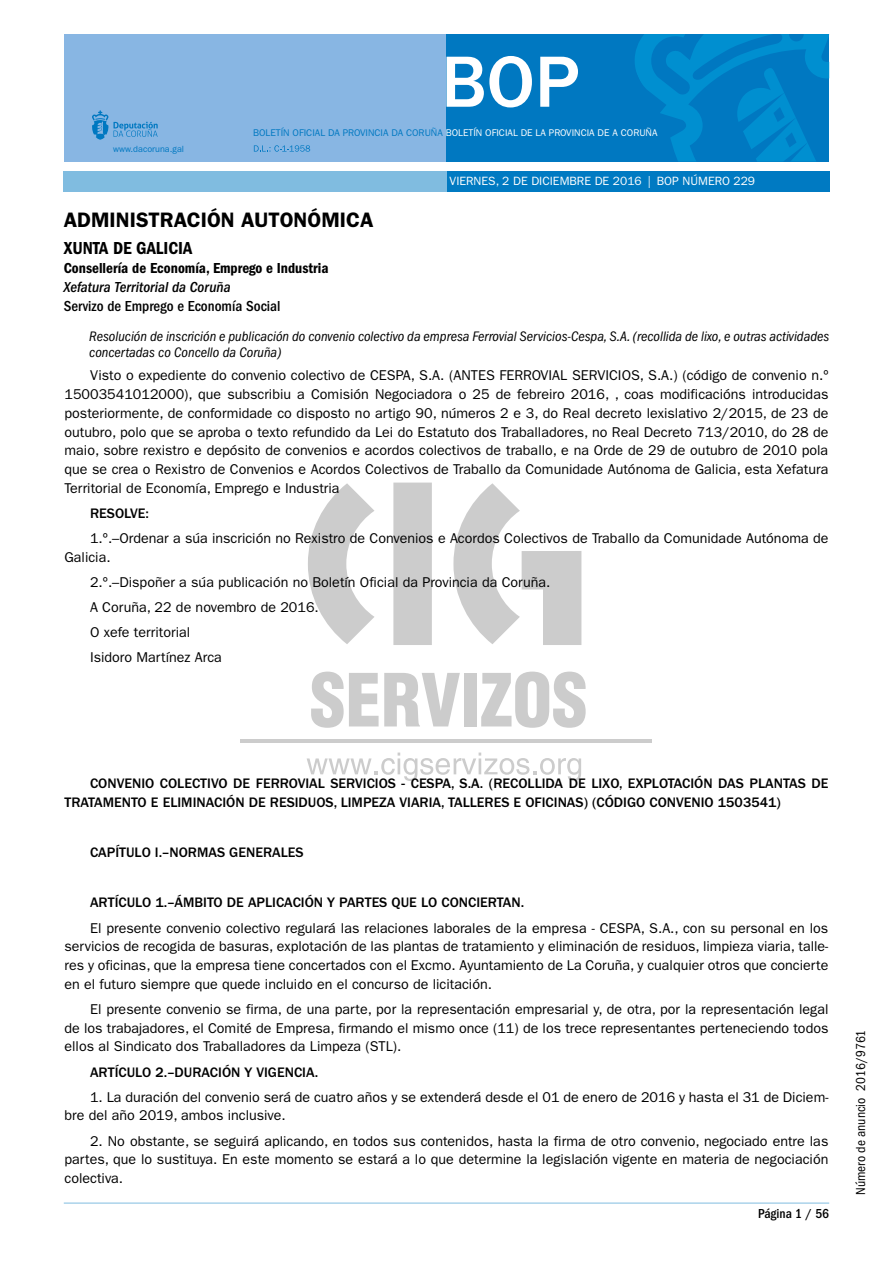
<style>
.page{position:relative;width:893px;height:1263px;background:#fff}
.page>*{position:absolute;margin:0;border:0;box-sizing:border-box;transform-origin:0 0}
.t1{font:500 75px "ITC Franklin Gothic Std";color:#fff}
.t2{font:600 21px "ITC Franklin Gothic Std";color:#000}
.t3{font:18px "ITC Franklin Gothic Std Dm Cd";color:#000}
.t4{font:15px "ITC Franklin Gothic Std Dm Cd";color:#000}
.t5{font:500 condensed 15px "ITC Franklin Gothic Std";color:#000}
.t6{font:italic 500 condensed 15px "ITC Franklin Gothic Std";color:#000}
.t7{font:14.25px/18.8px "ITC Franklin Gothic Std";color:#000;text-align:justify}
.t8{font:500 14.25px/18.8px "ITC Franklin Gothic Std";color:#000}
.t9{font:italic condensed 14.25px/16.5px "ITC Franklin Gothic Std";color:#000}
.t10{font:condensed 13.5px "ITC Franklin Gothic Std";color:#000}
.t11{font:500 condensed 13.5px "ITC Franklin Gothic Std";color:#000}
.t12{font:12px "ITC Franklin Gothic Std";color:#fff}
.t13{font:9.75px "ITC Franklin Gothic Std";color:#fff}
.t14{font:9px "ITC Franklin Gothic Std";color:#0078c1}
.s1{color:#0078c1}
</style>
<div class="page">
<svg style="left:308px;top:483px;width:273px;height:162px"></svg>
<hr style="left:240px;top:739px;width:411px;height:3px;background:#ccc">
<svg style="left:307px;top:752px;width:274px;height:29px"></svg>
<svg style="left:311px;top:672px;width:149px;height:56px"></svg>
<div style="left:464px;top:673px;width:13px;height:53px;background:#ccc"></div>
<svg style="left:481px;top:672px;width:105px;height:56px"></svg>
<div style="left:64px;top:34px;width:382px;height:128px;background:#88b6e3"></div>
<div style="left:446px;top:34px;width:383px;height:128px;background:#0078c1"></div>
<svg style="left:254px;top:145px;width:56px;height:7px"></svg>
<svg style="left:92px;top:110px;width:66px;height:30px"></svg>
<svg style="left:635px;top:34px;width:194px;height:128px"></svg>
<div style="left:446px;top:171px;width:383px;height:20px;background:#007ac2"></div>
<div style="left:64px;top:171px;width:383px;height:20px;background:#80bce0"></div>
<hr style="left:64px;top:1203px;width:765px;height:1px;background:#80bce0">
<p class="t14" style="left:113px;top:143px;width:72px">www.dacoruna.gal</p>
<h1 class="t1" style="left:441px;top:40px;width:140px">BOP</h1>
<p class="t13" style="left:253px;top:127px;width:406px"><span class="s1">BOLETÍN OFICIAL DA PROVINCIA DA CORUÑA</span> BOLETÍN OFICIAL DE LA PROVINCIA DE A CORUÑA</p>
<p class="t12" style="left:450px;top:174px;width:307px">VIERNES, 2 DE DICIEMBRE DE 2016 | BOP NÚMERO 229</p>
<h2 class="t2" style="left:64px;top:207px;width:311px">ADMINISTRACIÓN AUTONÓMICA</h2>
<p class="t3" style="left:64px;top:237px;width:130px">Xunta de Galicia</p>
<p class="t4" style="left:64px;top:259px;width:266px">Consellería de Economía, Emprego e Industria</p>
<p class="t6" style="left:64px;top:279px;width:168px">Xefatura Territorial da Coruña</p>
<p class="t5" style="left:64px;top:298px;width:218px">Servizo de Emprego e Economía Social</p>
<p class="t9" style="left:89px;top:328px;width:741px">Resolución de inscrición e publicación do convenio colectivo da empresa Ferrovial Servicios-Cespa, S.A. (recollida de lixo, e outras actividades concertadas co Concello da Coruña)</p>
<p class="t7" style="left:65px;top:366px;width:765px;text-indent:26px">Visto o expediente do convenio colectivo de CESPA, S.A. (ANTES FERROVIAL SERVICIOS, S.A.) (código de convenio n.º 15003541012000), que subscribiu a Comisión Negociadora o 25 de febreiro 2016, , coas modificacións introducidas posteriormente, de conformidade co disposto no artigo 90, números 2 e 3, do Real decreto lexislativo 2/2015, de 23 de outubro, polo que se aproba o texto refundido da Lei do Estatuto dos Traballadores, no Real Decreto 713/2010, do 28 de maio, sobre rexistro e depósito de convenios e acordos colectivos de traballo, e na Orde de 29 de outubro de 2010 pola que se crea o Rexistro de Convenios e Acordos Colectivos de Traballo da Comunidade Autónoma de Galicia, esta Xefatura Territorial de Economía, Emprego e Industria</p>
<p class="t8" style="left:90px;top:504px;width:61px">RESOLVE:</p>
<p class="t7" style="left:65px;top:529px;width:765px;text-indent:26px">1.º.–Ordenar a súa inscrición no Rexistro de Convenios e Acordos Colectivos de Traballo da Comunidade Autónoma de<br>Galicia.</p>
<p class="t7" style="left:90px;top:570px;width:462px;line-height:25px;text-align:left">2.º.–Dispoñer a súa publicación no Boletín Oficial da Provincia da Coruña.<br>A Coruña, 22 de novembro de 2016.<br>O xefe territorial<br>Isidoro Martínez Arca</p>
<p class="t8" style="left:65px;top:774px;width:765px;text-indent:26px">CONVENIO COLECTIVO DE FERROVIAL SERVICIOS - CESPA, S.A. (RECOLLIDA DE LIXO, EXPLOTACIÓN DAS PLANTAS DE<br>TRATAMENTO E ELIMINACIÓN DE RESIDUOS, LIMPEZA VIARIA, TALLERES E OFICINAS) (CÓDIGO CONVENIO 1503541)</p>
<p class="t8" style="left:90px;top:843px;width:215px">CAPÍTULO I.–NORMAS GENERALES</p>
<p class="t8" style="left:90px;top:893px;width:436px">ARTÍCULO 1.–ÁMBITO DE APLICACIÓN Y PARTES QUE LO CONCIERTAN.</p>
<p class="t7" style="left:65px;top:918px;width:765px;text-indent:26px">El presente convenio colectivo regulará las relaciones laborales de la empresa - CESPA, S.A., con su personal en los servicios de recogida de basuras, explotación de las plantas de tratamiento y eliminación de residuos, limpieza viaria, talle&shy;res y oficinas, que la empresa tiene concertados con el Excmo. Ayuntamiento de La Coruña, y cualquier otros que concierte en el futuro siempre que quede incluido en el concurso de licitación.</p>
<p class="t7" style="left:65px;top:1000px;width:765px;text-indent:26px">El presente convenio se firma, de una parte, por la representación empresarial y, de otra, por la representación legal de los trabajadores, el Comité de Empresa, firmando el mismo once (11) de los trece representantes perteneciendo todos ellos al Sindicato dos Traballadores da Limpeza (STL).</p>
<p class="t8" style="left:90px;top:1062px;width:230px">ARTÍCULO 2.–DURACIÓN Y VIGENCIA.</p>
<p class="t7" style="left:65px;top:1087px;width:765px;text-indent:26px">1. La duración del convenio será de cuatro años y se extenderá desde el 01 de enero de 2016 y hasta el 31 de Diciem&shy;bre del año 2019, ambos inclusive.</p>
<p class="t7" style="left:65px;top:1131px;width:765px;text-indent:26px">2. No obstante, se seguirá aplicando, en todos sus contenidos, hasta la firma de otro convenio, negociado entre las partes, que lo sustituya. En este momento se estará a lo que determine la legislación vigente en materia de negociación colectiva.</p>
<p class="t11" style="left:758px;top:1206px;width:73px">Página 1 / 56</p>
<p class="t10" style="left:853px;top:1195px;width:167px;rotate:-90deg">Número de anuncio 2016/9761</p>
</div>
